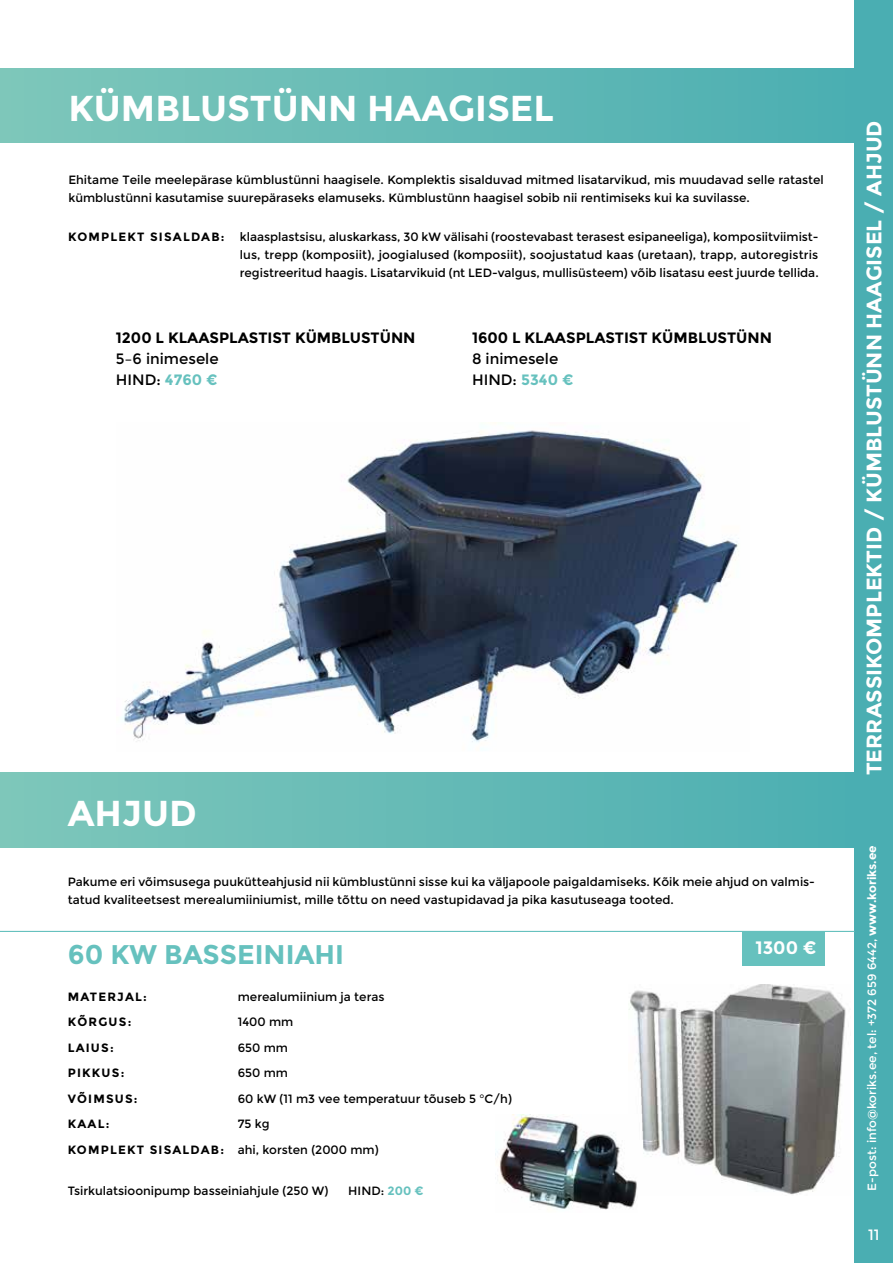
<style>
.page{position:relative;width:893px;height:1263px;background:#fff}
.page>*{position:absolute;margin:0;border:0;box-sizing:border-box;transform-origin:0 0}
.t1{font:700 36px "Montserrat";color:#fff}
.t2{font:700 27px "Montserrat";color:#66c1be}
.t3{font:700 21px "Montserrat";color:#fff}
.t4{font:700 18px "Montserrat";color:#fff}
.t5{font:700 15px "Montserrat";color:#000}
.t6{font:15px/21px "Montserrat";color:#000}
.t7{font:15px "Montserrat";color:#fff}
.t8{font:12px/18px "Montserrat";color:#000}
.t9{font:700 12px "Montserrat";letter-spacing:.1em;color:#000}
.t10{font:12px "Montserrat";color:#fff}
.s1{font-weight:700;color:#66c1be}
.s2{font-weight:700}
</style>
<div class="page">
<div style="left:855px;top:0;width:38px;height:1263px;background:#4aaeb2"></div>
<div style="left:0;top:68px;width:855px;height:74px;background:linear-gradient(to right,#7ec7ba,#4baeb2)"></div>
<hr style="left:0;top:68px;width:1px;height:74px;background:#7ec7ba">
<img style="left:122px;top:430px;width:617px;height:312px">
<div style="left:0;top:773px;width:855px;height:74px;background:linear-gradient(to right,#7ec7ba,#4baeb2)"></div>
<hr style="left:0;top:931px;width:855px;height:1px;background:#66c1be">
<img style="left:629px;top:984px;width:217px;height:211px">
<div style="left:742px;top:931px;width:83px;height:34px;background:#66c1be"></div>
<img style="left:496px;top:1114px;width:141px;height:96px">
<h1 class="t1" style="left:68px;top:87px;width:487px">KÜMBLUSTÜNN HAAGISEL</h1>
<p class="t8" style="left:68px;top:171px;width:757px">Ehitame Teile meelepärase kümblustünni haagisele. Komplektis sisalduvad mitmed lisatarvikud, mis muudavad selle ratastel kümblustünni kasutamise suurepäraseks elamuseks. Kümblustünn haagisel sobib nii rentimiseks kui ka suvilasse.</p>
<p class="t9" style="left:68px;top:230px;width:158px">KOMPLEKT SISALDAB:</p>
<p class="t8" style="left:240px;top:228px;width:580px;text-align:justify">klaasplastsisu, aluskarkass, 30 kW välisahi (roostevabast terasest esipaneeliga), komposiitviimist&shy;lus, trepp (komposiit), joogialused (komposiit), soojustatud kaas (uretaan), trapp, autoregistris registreeritud haagis. Lisatarvikuid (nt LED-valgus, mullisüsteem) võib lisatasu eest juurde tellida.</p>
<p class="t5" style="left:116px;top:328px;width:301px">1200 L KLAASPLASTIST KÜMBLUSTÜNN</p>
<p class="t6" style="left:116px;top:348px;width:104px">5–6 inimesele<br>HIND: <span class="s1">4760 €</span></p>
<p class="t5" style="left:472px;top:328px;width:301px">1600 L KLAASPLASTIST KÜMBLUSTÜNN</p>
<p class="t6" style="left:472px;top:348px;width:103px">8 inimesele<br>HIND: <span class="s1">5340 €</span></p>
<h1 class="t1" style="left:68px;top:792px;width:130px">AHJUD</h1>
<p class="t8" style="left:68px;top:872px;width:748px">Pakume eri võimsusega puukütteahjusid nii kümblustünni sisse kui ka väljapoole paigaldamiseks. Kõik meie ahjud on valmis&shy;tatud kvaliteetsest merealumiiniumist, mille tõttu on need vastupidavad ja pika kasutuseaga tooted.</p>
<h2 class="t2" style="left:68px;top:939px;width:278px">60 KW BASSEINIAHI</h2>
<p class="t9" style="left:68px;top:989px;width:81px">MATERJAL:</p>
<p class="t8" style="left:238px;top:988px;width:148px">merealumiinium ja teras</p>
<p class="t9" style="left:68px;top:1015px;width:65px">KÕRGUS:</p>
<p class="t8" style="left:238px;top:1013px;width:57px">1400 mm</p>
<p class="t9" style="left:68px;top:1040px;width:48px">LAIUS:</p>
<p class="t8" style="left:238px;top:1039px;width:52px">650 mm</p>
<p class="t9" style="left:68px;top:1066px;width:58px">PIKKUS:</p>
<p class="t8" style="left:238px;top:1064px;width:52px">650 mm</p>
<p class="t9" style="left:68px;top:1091px;width:71px">VÕIMSUS:</p>
<p class="t8" style="left:238px;top:1090px;width:276px">60 kW (11 m3 vee temperatuur tõuseb 5 °C/h)</p>
<p class="t9" style="left:68px;top:1117px;width:43px">KAAL:</p>
<h3 class="t4" style="left:755px;top:937px;width:63px">1300 €</h3>
<p class="t8" style="left:68px;top:1111px;width:313px;line-height:25.5px;text-indent:170px">75 kg<br><span class="s2">KOMPLEKT SISALDAB:</span> ahi, korsten (2000 mm)</p>
<p class="t8" style="left:68px;top:1181px;width:262px">Tsirkulatsioonipump basseiniahjule (250 W)</p>
<p class="t8" style="left:348px;top:1181px;width:77px">HIND: <span class="s1">200 €</span></p>
<h3 class="t3" style="left:861px;top:775px;width:656px;rotate:-90deg">TERRASSIKOMPLEKTID / KÜMBLUSTÜNN HAAGISEL / AHJUD</h3>
<p class="t10" style="left:865px;top:1191px;width:347px;rotate:-90deg">E-post: info@koriks.ee, tel: +372 659 6442, <span class="s2">www.koriks.ee</span></p>
<p class="t7" style="left:868px;top:1226px;width:13px">11</p>
</div>
